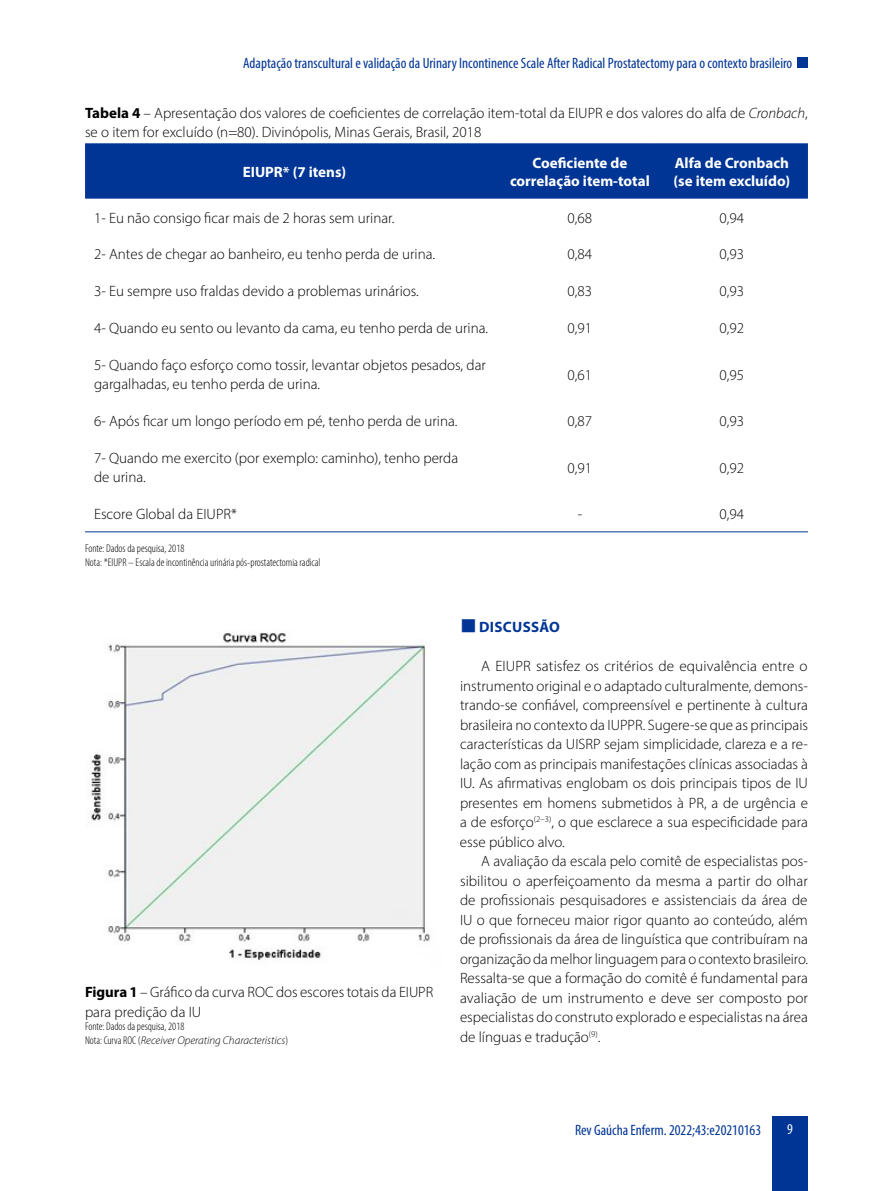
<style>
.page{position:relative;width:893px;height:1191px;background:#fff}
.page>*{position:absolute;margin:0;border:0;box-sizing:border-box;transform-origin:0 0}
.t1{font:300 15px/19.5px "Myriad Pro";color:#000}
.t2{font:condensed 15px "Myriad Pro";color:#003595}
.t3{font:700 15px/18px "Myriad Pro";color:#fff;text-align:center}
.t4{font:700 15px "Myriad Pro";letter-spacing:.02em;color:#003595}
.t5{font:condensed 15px "Myriad Pro";color:#fff}
.t6{font:300 condensed 11.25px/13.5px "Myriad Pro";color:#000}
.s1{font-weight:700}
.s2{font-style:italic}
.s3{font-style:italic;font-stretch:normal}
</style>
<div class="page">
<div style="left:772px;top:1116px;width:36px;height:75px;background:#003595"></div>
<div style="left:798px;top:57px;width:10px;height:11px;background:#003595"></div>
<div style="left:85px;top:144px;width:723px;height:55px;background:#003595"></div>
<hr style="left:85px;top:143px;width:419px;height:1px;background:#003595">
<hr style="left:504px;top:143px;width:152px;height:1px;background:#003595">
<hr style="left:656px;top:143px;width:152px;height:1px;background:#003595">
<hr style="left:85px;top:531px;width:419px;height:1px;background:#003595">
<hr style="left:504px;top:531px;width:152px;height:1px;background:#003595">
<hr style="left:656px;top:531px;width:152px;height:1px;background:#003595">
<img style="left:91px;top:632px;width:339px;height:328px">
<p class="t2" style="left:243px;top:54px;width:551px">Adaptação transcultural e validação da Urinary Incontinence Scale After Radical Prostatectomy para o contexto brasileiro</p>
<p class="t1" style="left:85px;top:103px;width:724px"><span class="s1">Tabela 4</span> – Apresentação dos valores de coeficientes de correlação item-total da EIUPR e dos valores do alfa de <span class="s2">Cronbach</span>, se o item for excluído (n=80). Divinópolis, Minas Gerais, Brasil, 2018</p>
<p class="t3" style="left:243px;top:162px;width:105px">EIUPR* (7 itens)</p>
<p class="t3" style="left:510px;top:153px;width:141px">Coeficiente de correlação item-total</p>
<p class="t3" style="left:674px;top:153px;width:118px;text-align:left">Alfa de Cronbach (se item excluído)</p>
<p class="t1" style="left:94px;top:208px;width:302px">1- Eu não consigo ficar mais de 2 horas sem urinar.</p>
<p class="t1" style="left:568px;top:208px;width:26px">0,68</p>
<p class="t1" style="left:720px;top:208px;width:26px">0,94</p>
<p class="t1" style="left:94px;top:244px;width:343px">2- Antes de chegar ao banheiro, eu tenho perda de urina.</p>
<p class="t1" style="left:568px;top:244px;width:26px">0,84</p>
<p class="t1" style="left:720px;top:244px;width:26px">0,93</p>
<p class="t1" style="left:94px;top:281px;width:326px">3- Eu sempre uso fraldas devido a problemas urinários.</p>
<p class="t1" style="left:568px;top:281px;width:26px">0,83</p>
<p class="t1" style="left:720px;top:281px;width:26px">0,93</p>
<p class="t1" style="left:94px;top:318px;width:396px">4- Quando eu sento ou levanto da cama, eu tenho perda de urina.</p>
<p class="t1" style="left:568px;top:318px;width:26px">0,91</p>
<p class="t1" style="left:720px;top:318px;width:26px">0,92</p>
<p class="t1" style="left:94px;top:355px;width:393px">5- Quando faço esforço como tossir, levantar objetos pesados, dar gargalhadas, eu tenho perda de urina.</p>
<p class="t1" style="left:568px;top:364px;width:26px">0,61</p>
<p class="t1" style="left:720px;top:364px;width:26px">0,95</p>
<p class="t1" style="left:94px;top:411px;width:365px">6- Após ficar um longo período em pé, tenho perda de urina.</p>
<p class="t1" style="left:568px;top:411px;width:26px">0,87</p>
<p class="t1" style="left:720px;top:411px;width:26px">0,93</p>
<p class="t1" style="left:94px;top:448px;width:366px">7- Quando me exercito (por exemplo: caminho), tenho perda de urina.</p>
<p class="t1" style="left:568px;top:458px;width:26px">0,91</p>
<p class="t1" style="left:720px;top:458px;width:26px">0,92</p>
<p class="t1" style="left:94px;top:504px;width:144px">Escore Global da EIUPR*</p>
<p class="t1" style="left:578px;top:504px;width:6px">-</p>
<p class="t1" style="left:720px;top:504px;width:26px">0,94</p>
<p class="t6" style="left:85px;top:541px;width:237px">Fonte: Dados da pesquisa, 2018<br>Nota: *EIUPR – Escala de incontinência urinária pós-prostatectomia radical</p>
<p class="t1" style="left:85px;top:982px;width:350px"><span class="s1">Figura 1</span> – Gráfico da curva ROC dos escores totais da EIUPR para predição da IU</p>
<p class="t6" style="left:85px;top:1019px;width:205px">Fonte: Dados da pesquisa, 2018<br>Nota: Curva ROC (<span class="s3">Receiver Operating Characteristics</span>)</p>
<p class="t4" style="left:479px;top:617px;width:82px">DISCUSSÃO</p>
<p class="t1" style="left:460px;top:656px;width:350px;text-align:justify;text-indent:21px">A EIUPR satisfez os critérios de equivalência entre o instrumento original e o adaptado culturalmente, demons&shy;trando-se confiável, compreensível e pertinente à cultura brasileira no contexto da IUPPR. Sugere-se que as principais características da UISRP sejam simplicidade, clareza e a re&shy;lação com as principais manifestações clínicas associadas à IU. As afirmativas englobam os dois principais tipos de IU presentes em homens submetidos à PR, a de urgência e a de esforço<sup>(2–3)</sup>, o que esclarece a sua especificidade para esse público alvo.</p>
<p class="t1" style="left:460px;top:851px;width:350px;text-align:justify;text-indent:21px">A avaliação da escala pelo comitê de especialistas pos&shy;sibilitou o aperfeiçoamento da mesma a partir do olhar de profissionais pesquisadores e assistenciais da área de IU o que forneceu maior rigor quanto ao conteúdo, além de profissionais da área de linguística que contribuíram na organização da melhor linguagem para o contexto brasileiro.<br>Ressalta-se que a formação do comitê é fundamental para avaliação de um instrumento e deve ser composto por especialistas do construto explorado e especialistas na área de línguas e tradução<sup>(9)</sup>.</p>
<p class="t2" style="left:575px;top:1121px;width:188px">Rev Gaúcha Enferm. 2022;43:e20210163</p>
<p class="t5" style="left:787px;top:1120px;width:7px">9</p>
</div>
